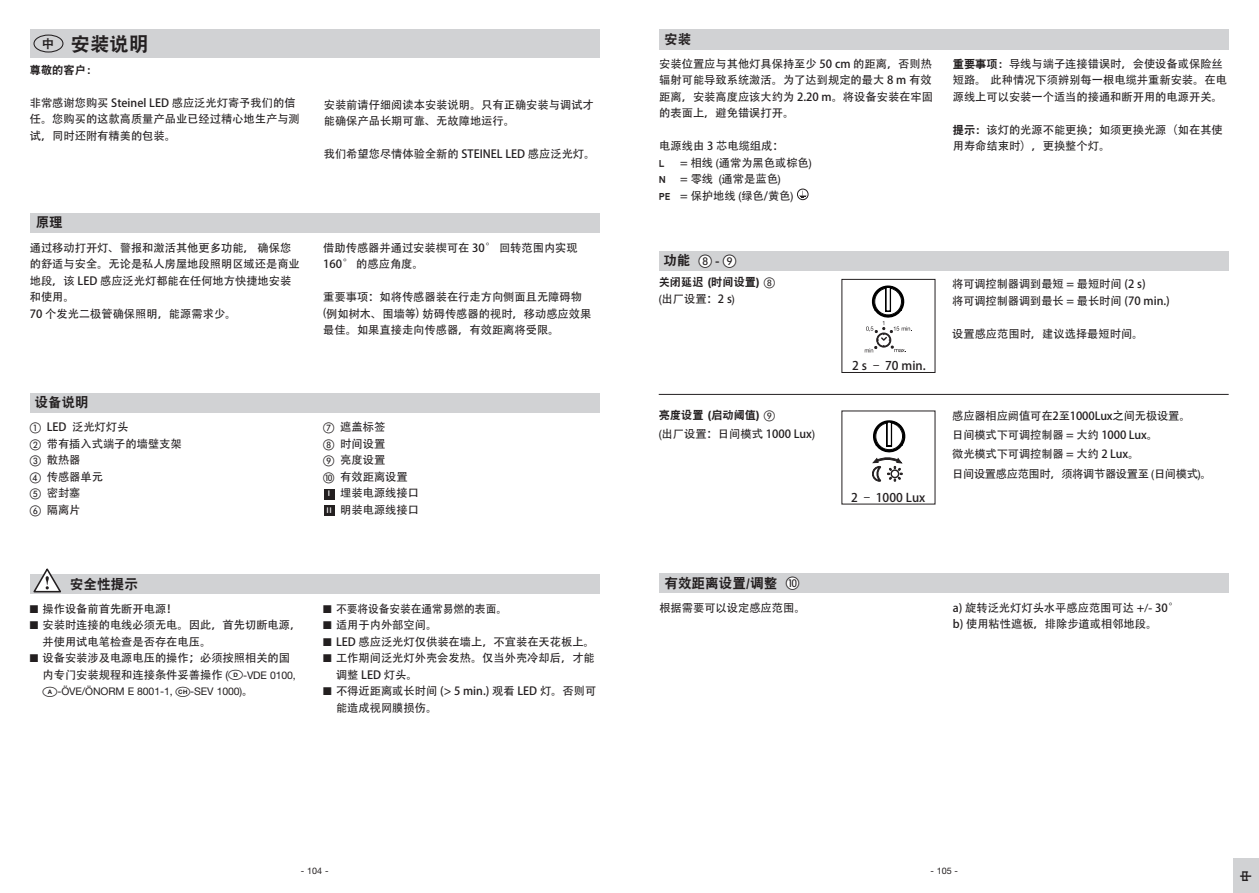
<style>
.page{position:relative;width:1259px;height:893px;background:#fff}
.page>*{position:absolute;margin:0;border:0;box-sizing:border-box;transform-origin:0 0}
.t1{font:19.5px "DFP Hei W9";color:#231f20}
.t2{font:13.65px "DFP Hei W9";color:#231f20}
.t3{font:13.65px "European Pi One";color:#231f20}
.t4{font:13.5px "DFP Hei W9";color:#231f20}
.t5{font:12px "Adobe Heiti Std";color:#231f20}
.t6{font:12px "DFP Hei W9";color:#231f20}
.t7{font:11.25px/16.5px "Adobe Heiti Std";color:#231f20}
.t8{font:11.25px "DFP Hei W9";color:#231f20}
.t9{font:11.25px "Adobe Heiti Std";letter-spacing:-.03em;color:#231f20}
.t10{font:11.25px "Adobe Heiti Std";color:#231f20;scale:.95 1}
.t11{font:10.5px "Helvetica Neue LT Pro";letter-spacing:-.01em;color:#231f20}
.t12{font:9px "Helvetica Neue LT Pro";color:#231f20}
.t13{font:9px/16px "DFP Hei W9";color:#fff}
.s1{font-family:"Helvetica Neue LT Pro"}
.s2{font-family:"European Pi One"}
.s3{font-family:"National Codes Europe";font-size:15px}
.s4{font-family:"Helvetica Neue LT Pro";font-size:10.5px}
.s5{font-family:"Adobe Heiti Std";font-size:11.25px}
.s6{font-family:"DFP Hei W9"}
.s7{font-family:"Helvetica Neue LT Pro";font-weight:700}
</style>
<div class="page">
<div style="left:1233px;top:859px;width:26px;height:34px;background:#d1d2d4"></div>
<svg style="left:872px;top:420px;width:34px;height:61px"></svg>
<div style="left:30px;top:30px;width:570px;height:28px;background:#d1d2d4"></div>
<div style="left:33px;top:35px;width:30px;height:18px;border:1px solid #231f20;border-radius:50%"></div>
<div style="left:30px;top:574px;width:570px;height:20px;background:#d1d2d4"></div>
<svg style="left:33px;top:568px;width:28px;height:25px"></svg>
<div style="left:30px;top:213px;width:570px;height:20px;background:#d1d2d4"></div>
<div style="left:30px;top:393px;width:570px;height:20px;background:#d1d2d4"></div>
<div style="left:324px;top:489px;width:10px;height:10px;background:#231f20"></div>
<div style="left:324px;top:505px;width:10px;height:10px;background:#231f20"></div>
<div style="left:658px;top:251px;width:570px;height:20px;background:#d1d2d4"></div>
<hr style="left:659px;top:394px;width:569px;height:1px;background:#231f20">
<div style="left:659px;top:573px;width:570px;height:20px;background:#d1d2d4"></div>
<div style="left:786px;top:577px;width:13px;height:13px;background:#fff;border-radius:50%"></div>
<div style="left:841px;top:279px;width:94px;height:94px;border:1px solid #231f20"></div>
<div style="left:659px;top:30px;width:570px;height:20px;background:#d1d2d4"></div>
<div style="left:797px;top:189px;width:11px;height:11px;border:1px solid #231f20;border-radius:50%"></div>
<svg style="left:799px;top:191px;width:7px;height:8px"></svg>
<div style="left:699px;top:255px;width:12px;height:13px;background:#fff;border-radius:50%"></div>
<div style="left:723px;top:255px;width:13px;height:13px;background:#fff;border-radius:50%"></div>
<svg style="left:864px;top:285px;width:48px;height:67px"></svg>
<h1 class="t1" style="left:71px;top:33px;width:80px">安装说明</h1>
<p class="t8" style="left:30px;top:64px;width:69px">尊敬的客户：</p>
<p class="t7" style="left:30px;top:95px;width:271px">非常感谢您购买 Steinel LED 感应泛光灯寄予我们的信任。您购买的这款高质量产品业已经过精心地生产与测试，同时还附有精美的包装。</p>
<p class="t7" style="left:324px;top:97px;width:271px">安装前请仔细阅读本安装说明。只有正确安装与调试才能确保产品长期可靠、无故障地运行。</p>
<p class="t7" style="left:324px;top:146px;width:273px">我们希望您尽情体验全新的 STEINEL LED 感应泛光灯。</p>
<p class="t6" style="left:42px;top:37px;width:13px">中</p>
<p class="t4" style="left:36px;top:215px;width:28px">原理</p>
<p class="t7" style="left:30px;top:240px;width:271px">通过移动打开灯、警报和激活其他更多功能， 确保您的舒适与安全。无论是私人房屋地段照明区域还是商业地段，该 LED 感应泛光灯都能在任何地方快捷地安装和使用。<br>70 个发光二极管确保照明，能源需求少。</p>
<p class="t7" style="left:323px;top:240px;width:256px">借助传感器并通过安装楔可在 30° 回转范围内实现<br>160° 的感应角度。</p>
<p class="t7" style="left:323px;top:289px;width:270px">重要事项：如将传感器装在行走方向侧面且无障碍物<br><span class="s1">(</span>例如树木、围墙等<span class="s1">)</span> 妨碍传感器的视时，移动感应效果最佳。如果直接走向传感器，有效距离将受限。</p>
<p class="t4" style="left:35px;top:395px;width:56px">设备说明</p>
<p class="t7" style="left:30px;top:419px;width:154px"><span class="s2">A</span> LED 泛光灯灯头<br><span class="s2">B</span> 带有插入式端子的墙壁支架<br><span class="s2">C</span> 散热器<br><span class="s2">D</span> 传感器单元<br><span class="s2">E</span> 密封塞<br><span class="s2">F</span> 隔离片</p>
<p class="t7" style="left:323px;top:419px;width:64px"><span class="s2">G</span> 遮盖标签</p>
<p class="t7" style="left:323px;top:436px;width:64px"><span class="s2">H</span> 时间设置</p>
<p class="t7" style="left:323px;top:452px;width:64px"><span class="s2">I</span> 亮度设置</p>
<p class="t7" style="left:323px;top:469px;width:86px"><span class="s2">J</span> 有效距离设置</p>
<p class="t7" style="left:340px;top:485px;width:80px">埋装电源线接口</p>
<p class="t7" style="left:340px;top:502px;width:80px">明装电源线接口</p>
<p class="t13" style="left:326px;top:485px;width:8px">I<br>II</p>
<p class="t2" style="left:70px;top:576px;width:70px">安全性提示</p>
<p class="t7" style="left:30px;top:600px;width:149px">■ 操作设备前首先断开电源！</p>
<p class="t7" style="left:43px;top:617px;width:260px;text-indent:-13px">■ 安装时连接的电线必须无电。因此，首先切断电源，并使用试电笔检查是否存在电压。</p>
<p class="t7" style="left:43px;top:650px;width:255px;text-indent:-13px">■ 设备安装涉及电源电压的操作；必须按照相关的国内专门安装规程和连接条件妥善操作 <span class="s1">(</span><span class="s3">D</span><span class="s4">-VDE 0100,</span></p>
<p class="t11" style="left:43px;top:685px;width:212px"><span class="s3">a</span>-ÖVE/ÖNORM E 8001-1, <span class="s3">h</span>-SEV 1000)<span class="s5">。</span></p>
<p class="t10" style="left:323px;top:602px;width:195px">■ 不要将设备安装在通常易燃的表面。</p>
<p class="t7" style="left:323px;top:617px;width:116px">■ 适用于内外部空间。</p>
<p class="t7" style="left:323px;top:633px;width:273px">■ LED 感应泛光灯仅供装在墙上，不宜装在天花板上。</p>
<p class="t7" style="left:336px;top:650px;width:260px;text-indent:-13px">■ 工作期间泛光灯外壳会发热。仅当外壳冷却后，才能调整 LED 灯头。</p>
<p class="t7" style="left:336px;top:683px;width:262px;text-indent:-13px">■ 不得近距离或长时间 (&gt; 5 min.) 观看 LED 灯。否则可能造成视网膜损伤。</p>
<p class="t4" style="left:664px;top:32px;width:28px">安装</p>
<p class="t7" style="left:659px;top:56px;width:275px">安装位置应与其他灯具保持至少 50 cm 的距离，否则热辐射可能导致系统激活。为了达到规定的最大 8 m 有效距离，安装高度应该大约为 2.20 m。将设备安装在牢固的表面上，避免错误打开。</p>
<p class="t7" style="left:659px;top:138px;width:126px">电源线由 3 芯电缆组成：</p>
<p class="t8" style="left:659px;top:157px;width:7px">L</p>
<p class="t7" style="left:680px;top:155px;width:133px">= 相线 <span class="s1">(</span>通常为黑色或棕色<span class="s1">)</span></p>
<p class="t8" style="left:659px;top:173px;width:8px">N</p>
<p class="t7" style="left:659px;top:171px;width:136px;text-indent:21px">= 零线 <span class="s1">(</span>通常是蓝色<span class="s1">)<br></span><span class="s6">PE</span> = 保护地线 <span class="s1">(</span>绿色/黄色<span class="s1">)</span></p>
<p class="t4" style="left:663px;top:253px;width:28px">功能</p>
<p class="t4" style="left:715px;top:253px;width:6px">-</p>
<p class="t3" style="left:698px;top:254px;width:39px">H I</p>
<p class="t8" style="left:659px;top:276px;width:118px">关闭延迟 <span class="s7">(</span>时间设置<span class="s7">)</span> <span class="s2">H</span></p>
<p class="t7" style="left:659px;top:291px;width:78px"><span class="s1">(</span>出厂设置：2 s<span class="s1">)</span></p>
<p class="t8" style="left:659px;top:409px;width:118px">亮度设置 <span class="s7">(</span>启动阈值<span class="s7">)</span> <span class="s2">I</span></p>
<p class="t7" style="left:659px;top:426px;width:158px"><span class="s1">(</span>出厂设置：日间模式 1000 Lux<span class="s1">)</span></p>
<p class="t5" style="left:852px;top:358px;width:75px">2 s – 70 min.</p>
<p class="t5" style="left:851px;top:490px;width:76px">2 – 1000 Lux</p>
<p class="t7" style="left:952px;top:56px;width:276px"><span class="s6">重要事项：</span>导线与端子连接错误时，会使设备或保险丝短路。此种情况下须辨别每一根电缆并重新安装。在电源线上可以安装一个适当的接通和断开用的电源开关。</p>
<p class="t7" style="left:952px;top:122px;width:271px"><span class="s6">提示：</span>该灯的光源不能更换；如须更换光源（如在其使用寿命结束时），更换整个灯。</p>
<p class="t7" style="left:952px;top:276px;width:219px">将可调控制器调到最短 = 最短时间 (2 s)<br>将可调控制器调到最长 = 最长时间 (70 min.)</p>
<p class="t7" style="left:952px;top:326px;width:193px">设置感应范围时，建议选择最短时间。</p>
<p class="t7" style="left:952px;top:407px;width:240px;line-height:18.6px">感应器相应阙值可在2至1000Lux之间无极设置。日间模式下可调控制器 = 大约 1000 Lux。<br>微光模式下可调控制器 = 大约 2 Lux。</p>
<p class="t9" style="left:952px;top:467px;width:261px">日间设置感应范围时，须将调节器设置至 <span class="s1">(</span>日间模式<span class="s1">)</span>。</p>
<p class="t2" style="left:664px;top:575px;width:114px">有效距离设置/调整</p>
<p class="t7" style="left:659px;top:599px;width:148px">根据需要可以设定感应范围。</p>
<p class="t7" style="left:953px;top:599px;width:228px">a) 旋转泛光灯灯头水平感应范围可达 +<span class="s1">/-</span> 30° b) 使用粘性遮板，排除步道或相邻地段。</p>
<p class="t3" style="left:786px;top:576px;width:15px">J</p>
<p class="t12" style="left:301px;top:865px;width:29px">- 104 -</p>
<p class="t12" style="left:930px;top:865px;width:29px">- 105 -</p>
<p class="t6" style="left:1239px;top:882px;width:13px;rotate:-90deg">中</p>
</div>
